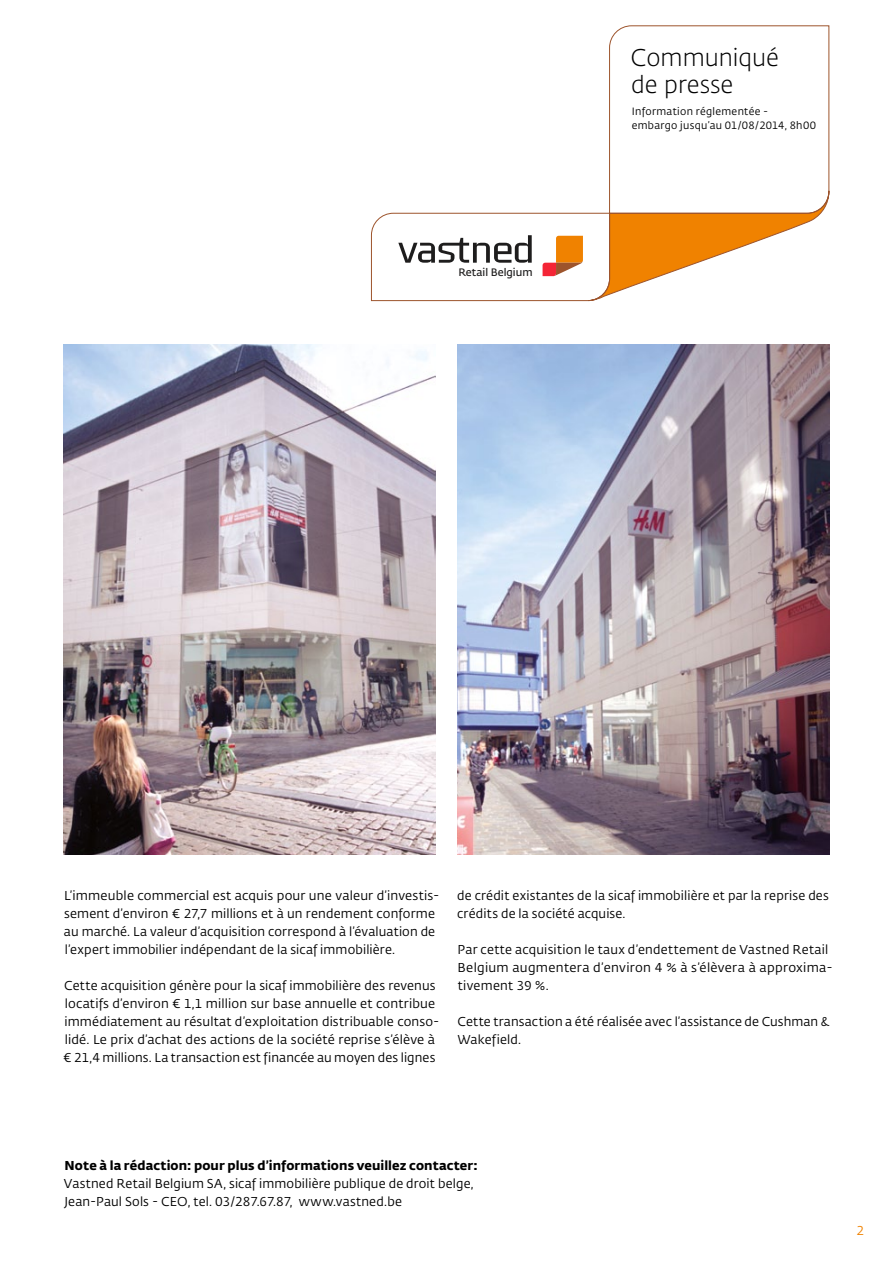
<style>
.page{position:relative;width:893px;height:1263px;background:#fff}
.page>*{position:absolute;margin:0;border:0;box-sizing:border-box;transform-origin:0 0}
.t1{font:300 24px/27px "Fedra Sans Std";color:#000}
.t2{font:12.75px/18px "Fedra Sans Std";letter-spacing:.01em;color:#000}
.t3{font:700 12.75px "Fedra Sans Std";letter-spacing:.01em;color:#000}
.t4{font:12.75px "Fedra Sans Std";color:#f08200}
.t5{font:600 10.65px "Fedra Sans Std";color:#1e1d1d}
.t6{font:10.5px/13.5px "Fedra Sans Std";letter-spacing:.03em;color:#000}
</style>
<div class="page">
<svg style="left:371px;top:25px;width:459px;height:276px"></svg>
<img style="left:457px;top:344px;width:372px;height:511px">
<img style="left:64px;top:344px;width:372px;height:511px">
<p class="t5" style="left:458px;top:266px;width:76px">Retail Belgium</p>
<h1 class="t1" style="left:631px;top:45px;width:150px">Communiqué de presse</h1>
<p class="t6" style="left:632px;top:105px;width:186px">Information réglementée - embargo jusqu’au 01/08/2014, 8h00</p>
<p class="t2" style="left:64px;top:887px;width:377px">L’immeuble commercial est acquis pour une valeur d’investis&shy;sement d’environ € 27,7 millions et à un rendement conforme au marché. La valeur d’acquisition correspond à l’évaluation de l’expert immobilier indépendant de la sicaf immobilière.</p>
<p class="t2" style="left:63px;top:977px;width:378px">Cette acquisition génère pour la sicaf immobilière des revenus locatifs d’environ € 1,1 million sur base annuelle et contribue immédiatement au résultat d’exploitation distribuable conso&shy;lidé. Le prix d’achat des actions de la société reprise s’élève à € 21,4 millions. La transaction est financée au moyen des lignes</p>
<p class="t2" style="left:457px;top:887px;width:373px">de crédit existantes de la sicaf immobilière et par la reprise des crédits de la société acquise.</p>
<p class="t2" style="left:458px;top:941px;width:377px">Par cette acquisition le taux d’endettement de Vastned Retail<br>Belgium augmentera d’environ 4 % à s’élèvera à approxima&shy;tivement 39 %.</p>
<p class="t2" style="left:457px;top:1013px;width:373px">Cette transaction a été réalisée avec l’assistance de Cushman &amp;<br>Wakefield.</p>
<p class="t3" style="left:65px;top:1157px;width:415px">Note à la rédaction: pour plus d’informations veuillez contacter:</p>
<p class="t2" style="left:64px;top:1175px;width:411px">Vastned Retail Belgium SA, sicaf immobilière publique de droit belge,<br>Jean-Paul Sols - CEO, tel. 03/287.67.87, www.vastned.be</p>
<p class="t4" style="left:857px;top:1222px;width:9px">2</p>
</div>
